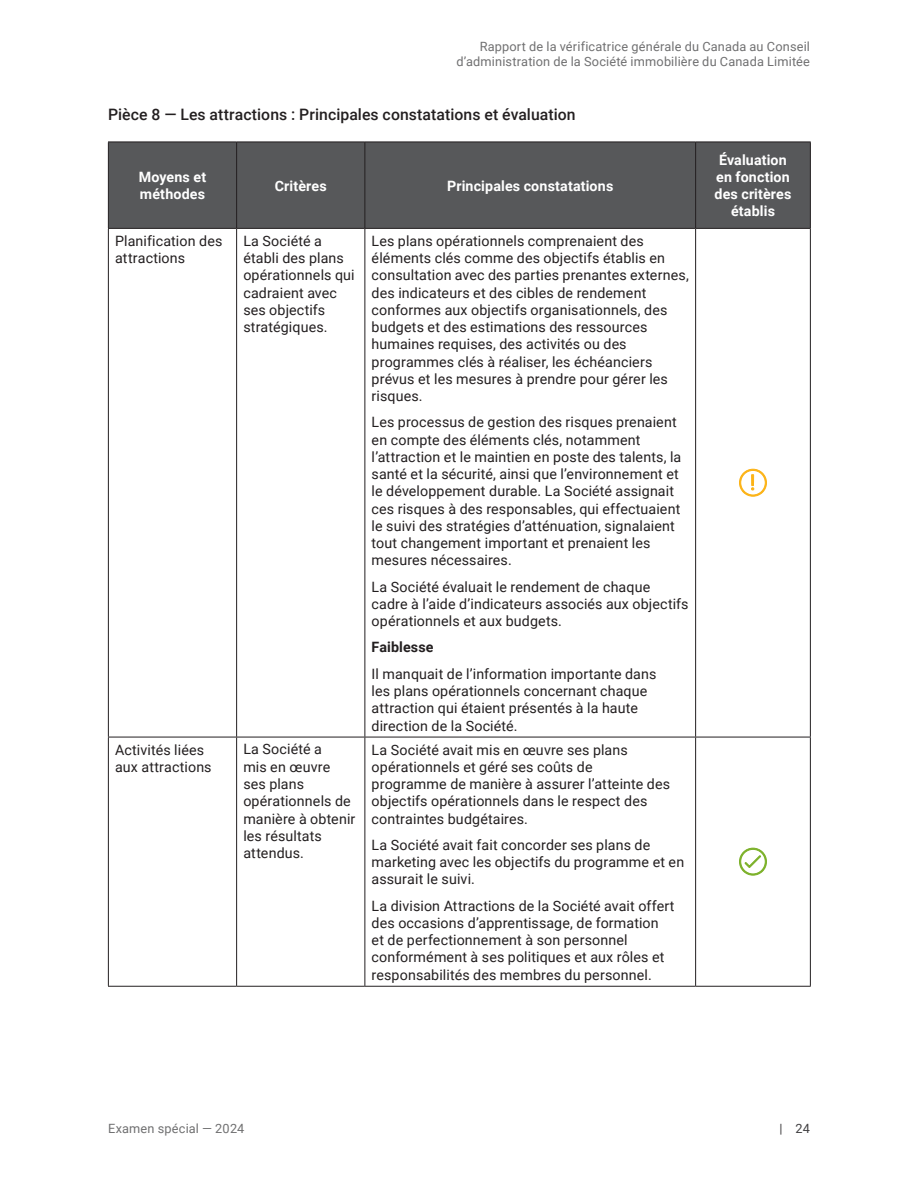
<style>
.page{position:relative;width:918px;height:1188px;background:#fff}
.page>*{position:absolute;margin:0;border:0;box-sizing:border-box;transform-origin:0 0}
.t1{font:500 15.75px "Roboto";letter-spacing:.005em;color:#231f20}
.t2{font:14.25px/17.2px "Roboto";letter-spacing:.01em;color:#231f20}
.t3{font:700 14.25px/17.2px "Roboto";letter-spacing:.01em;color:#fff}
.t4{font:700 14.25px "Roboto";letter-spacing:.01em;color:#231f20}
.t5{font:12.75px/15.8px "Roboto";letter-spacing:.015em;color:#707071;text-align:right}
.t6{font:12.75px "Roboto";color:#414042}
</style>
<div class="page">
<div style="left:109px;top:143px;width:701px;height:85px;background:#57585a"></div>
<hr style="left:108px;top:142px;width:129px;height:1px;background:#231f20">
<hr style="left:108px;top:142px;width:1px;height:86px;background:#231f20">
<hr style="left:237px;top:142px;width:128px;height:1px;background:#231f20">
<hr style="left:236px;top:142px;width:1px;height:86px;background:#231f20">
<hr style="left:365px;top:142px;width:331px;height:1px;background:#231f20">
<hr style="left:364px;top:142px;width:1px;height:86px;background:#231f20">
<hr style="left:696px;top:142px;width:115px;height:1px;background:#231f20">
<hr style="left:695px;top:142px;width:1px;height:86px;background:#231f20">
<hr style="left:810px;top:142px;width:1px;height:86px;background:#231f20">
<hr style="left:108px;top:228px;width:129px;height:1px;background:#231f20">
<hr style="left:108px;top:229px;width:1px;height:508px;background:#231f20">
<hr style="left:237px;top:228px;width:128px;height:1px;background:#231f20">
<hr style="left:236px;top:229px;width:1px;height:508px;background:#231f20">
<hr style="left:365px;top:228px;width:331px;height:1px;background:#231f20">
<hr style="left:364px;top:229px;width:1px;height:508px;background:#231f20">
<hr style="left:696px;top:228px;width:115px;height:1px;background:#231f20">
<hr style="left:695px;top:229px;width:1px;height:508px;background:#231f20">
<hr style="left:810px;top:229px;width:1px;height:508px;background:#231f20">
<hr style="left:108px;top:737px;width:129px;height:1px;background:#231f20">
<hr style="left:108px;top:737px;width:1px;height:249px;background:#231f20">
<hr style="left:237px;top:737px;width:128px;height:1px;background:#231f20">
<hr style="left:236px;top:737px;width:1px;height:249px;background:#231f20">
<hr style="left:365px;top:737px;width:331px;height:1px;background:#231f20">
<hr style="left:364px;top:737px;width:1px;height:249px;background:#231f20">
<hr style="left:696px;top:737px;width:115px;height:1px;background:#231f20">
<hr style="left:695px;top:737px;width:1px;height:249px;background:#231f20">
<hr style="left:810px;top:737px;width:1px;height:249px;background:#231f20">
<hr style="left:108px;top:986px;width:129px;height:1px;background:#231f20">
<hr style="left:237px;top:986px;width:128px;height:1px;background:#231f20">
<hr style="left:365px;top:986px;width:331px;height:1px;background:#231f20">
<hr style="left:696px;top:986px;width:115px;height:1px;background:#231f20">
<svg style="left:739px;top:468px;width:28px;height:29px"></svg>
<svg style="left:739px;top:847px;width:28px;height:29px"></svg>
<p class="t5" style="left:456px;top:38px;width:355px">Rapport de la vérificatrice générale du Canada au Conseil d’administration de la Société immobilière du Canada Limitée</p>
<p class="t1" style="left:108px;top:103px;width:469px">Pièce 8 — Les attractions : Principales constatations et évaluation</p>
<p class="t3" style="left:139px;top:168px;width:69px">Moyens et méthodes</p>
<p class="t3" style="left:275px;top:176px;width:54px">Critères</p>
<p class="t3" style="left:447px;top:176px;width:168px">Principales constatations</p>
<p class="t2" style="left:115px;top:232px;width:109px">Planification des attractions</p>
<p class="t2" style="left:243px;top:232px;width:113px">La Société a établi des plans opérationnels qui cadraient avec ses objectifs stratégiques.</p>
<p class="t2" style="left:372px;top:232px;width:319px">Les plans opérationnels comprenaient des éléments clés comme des objectifs établis en consultation avec des parties prenantes externes, des indicateurs et des cibles de rendement conformes aux objectifs organisationnels, des budgets et des estimations des ressources humaines requises, des activités ou des programmes clés à réaliser, les échéanciers prévus et les mesures à prendre pour gérer les risques.</p>
<p class="t2" style="left:372px;top:413px;width:311px">Les processus de gestion des risques prenaient en compte des éléments clés, notamment l’attraction et le maintien en poste des talents, la santé et la sécurité, ainsi que l’environnement et le développement durable. La Société assignait ces risques à des responsables, qui effectuaient le suivi des stratégies d’atténuation, signalaient tout changement important et prenaient les mesures nécessaires.</p>
<p class="t2" style="left:372px;top:578px;width:318px">La Société évaluait le rendement de chaque cadre à l’aide d’indicateurs associés aux objectifs opérationnels et aux budgets.</p>
<p class="t4" style="left:372px;top:637px;width:63px">Faiblesse</p>
<p class="t2" style="left:372px;top:665px;width:286px">Il manquait de l’information importante dans les plans opérationnels concernant chaque attraction qui étaient présentés à la haute direction de la Société.</p>
<p class="t2" style="left:115px;top:740px;width:98px">Activités liées aux attractions</p>
<p class="t2" style="left:243px;top:740px;width:114px">La Société a<br>mis en œuvre ses plans opérationnels de manière à obtenir les résultats attendus.</p>
<p class="t2" style="left:372px;top:740px;width:300px">La Société avait mis en œuvre ses plans opérationnels et géré ses coûts de programme de manière à assurer l’atteinte des objectifs opérationnels dans le respect des contraintes budgétaires.</p>
<p class="t2" style="left:372px;top:836px;width:314px">La Société avait fait concorder ses plans de marketing avec les objectifs du programme et en assurait le suivi.</p>
<p class="t2" style="left:372px;top:896px;width:304px">La division Attractions de la Société avait offert des occasions d’apprentissage, de formation et de perfectionnement à son personnel conformément à ses politiques et aux rôles et responsabilités des membres du personnel.</p>
<p class="t3" style="left:715px;top:150px;width:78px;text-align:center">Évaluation en fonction des critères établis</p>
<p class="t5" style="left:108px;top:1120px;width:138px">Examen spécial — 2024</p>
<p class="t6" style="left:779px;top:1120px;width:32px">| 24</p>
</div>
